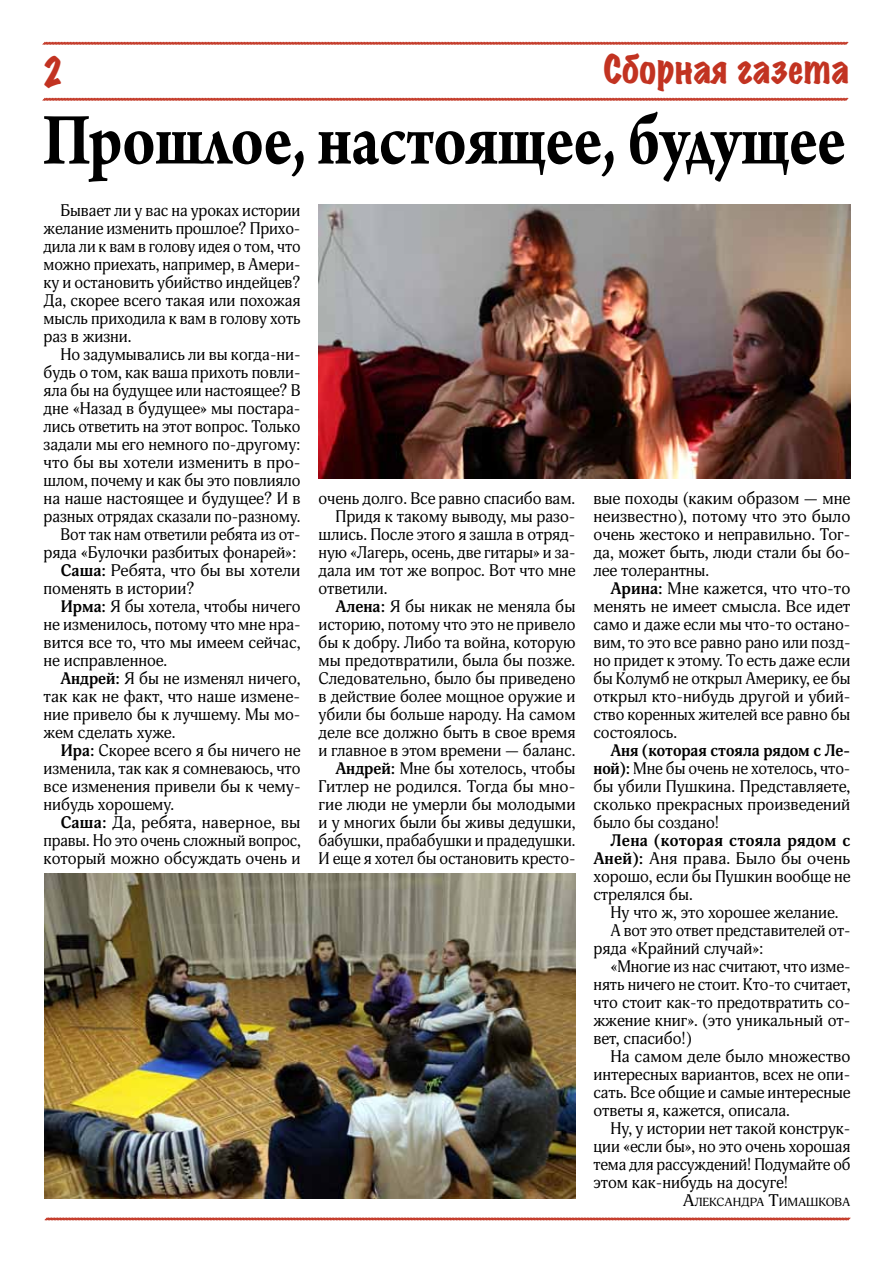
<style>
.page{position:relative;width:893px;height:1263px;background:#fff}
.page>*{position:absolute;margin:0;border:0;box-sizing:border-box;transform-origin:0 0}
.t1{font:700 78px "Arno Pro";letter-spacing:-.01em;color:#000;scale:.83 1}
.t2{font:expanded 35.85px "Marker Felt";color:#c23321;scale:.94 1}
.t3{font:expanded 35.85px "Marker Felt";color:#c23321;scale:.87 1}
.t4{font:16.5px/18px "Adonis";color:#000;text-align:justify}
.t5{font:11.55px "Adonis";color:#000;scale:1.1 1}
.s1{font-weight:700}
.s2{font-size:16.5px}
</style>
<div class="page">
<svg style="left:42px;top:41px;width:807px;height:4px;background:#d98176"></svg>
<svg style="left:42px;top:97px;width:807px;height:4px;background:#d98176"></svg>
<svg style="left:44px;top:1217px;width:807px;height:4px;background:#d98176"></svg>
<img style="left:45px;top:874px;width:530px;height:324px">
<img style="left:319px;top:204px;width:532px;height:274px">
<h2 class="t3" style="left:43px;top:46px;width:25px">2</h2>
<h2 class="t2" style="left:604px;top:43px;width:263px">Сборная газета</h2>
<h1 class="t1" style="left:43px;top:95px;width:969px">Прошлое, настоящее, будущее</h1>
<p class="t4" style="left:44px;top:202px;width:258px;text-indent:17px">Бывает ли у вас на уроках истории желание изменить прошлое? Прихо&shy;дила ли к вам в голову идея о том, что можно приехать, например, в Амери&shy;ку и остановить убийство индейцев?<br>Да, скорее всего такая или похожая мысль приходила к вам в голову хоть раз в жизни.</p>
<p class="t4" style="left:61px;top:346px;width:242px">Но задумывались ли вы когда-ни-</p>
<p class="t4" style="left:44px;top:364px;width:259px">будь о том, как ваша прихоть повли-</p>
<p class="t4" style="left:44px;top:382px;width:258px">яла бы на будущее или настоящее? В</p>
<p class="t4" style="left:44px;top:400px;width:258px">дне «Назад в будущее» мы постара-</p>
<p class="t4" style="left:44px;top:418px;width:258px">лись ответить на этот вопрос. Только</p>
<p class="t4" style="left:44px;top:436px;width:258px">задали мы его немного по-другому:</p>
<p class="t4" style="left:44px;top:454px;width:259px">что бы вы хотели изменить в про-</p>
<p class="t4" style="left:44px;top:472px;width:258px">шлом, почему и как бы это повлияло</p>
<p class="t4" style="left:44px;top:490px;width:259px">на наше настоящее и будущее? И в</p>
<p class="t4" style="left:44px;top:508px;width:258px">разных отрядах сказали по-разному.</p>
<p class="t4" style="left:61px;top:526px;width:241px">Вот так нам ответили ребята из от-</p>
<p class="t4" style="left:44px;top:544px;width:254px">ряда «Булочки разбитых фонарей»:</p>
<p class="t4" style="left:61px;top:562px;width:241px"><span class="s1">Саша:</span> Ребята, что бы вы хотели</p>
<p class="t4" style="left:44px;top:580px;width:152px">поменять в истории?</p>
<p class="t4" style="left:61px;top:598px;width:241px"><span class="s1">Ирма:</span> Я бы хотела, чтобы ничего</p>
<p class="t4" style="left:44px;top:616px;width:259px">не изменилось, потому что мне нра-</p>
<p class="t4" style="left:44px;top:634px;width:258px">вится все то, что мы имеем сейчас,</p>
<p class="t4" style="left:44px;top:652px;width:125px">не исправленное.</p>
<p class="t4" style="left:61px;top:670px;width:241px"><span class="s1">Андрей:</span> Я бы не изменял ничего,</p>
<p class="t4" style="left:44px;top:688px;width:258px">так как не факт, что наше измене-</p>
<p class="t4" style="left:44px;top:706px;width:258px">ние привело бы к лучшему. Мы мо-</p>
<p class="t4" style="left:44px;top:724px;width:133px">жем сделать хуже.</p>
<p class="t4" style="left:61px;top:742px;width:241px"><span class="s1">Ира:</span> Скорее всего я бы ничего не</p>
<p class="t4" style="left:44px;top:760px;width:258px">изменила, так как я сомневаюсь, что</p>
<p class="t4" style="left:44px;top:778px;width:259px">все изменения привели бы к чему-</p>
<p class="t4" style="left:44px;top:796px;width:132px">нибудь хорошему.</p>
<p class="t4" style="left:61px;top:814px;width:241px"><span class="s1">Саша:</span> Да, ребята, наверное, вы</p>
<p class="t4" style="left:44px;top:832px;width:259px">правы. Но это очень сложный вопрос,</p>
<p class="t4" style="left:44px;top:850px;width:258px">который можно обсуждать очень и</p>
<p class="t4" style="left:319px;top:490px;width:258px">очень долго. Все равно спасибо вам.</p>
<p class="t4" style="left:336px;top:508px;width:241px">Придя к такому выводу, мы разо-</p>
<p class="t4" style="left:319px;top:526px;width:258px">шлись. После этого я зашла в отряд-</p>
<p class="t4" style="left:319px;top:544px;width:258px">ную «Лагерь, осень, две гитары» и за-</p>
<p class="t4" style="left:319px;top:562px;width:258px">дала им тот же вопрос. Вот что мне</p>
<p class="t4" style="left:319px;top:580px;width:71px">ответили.</p>
<p class="t4" style="left:336px;top:598px;width:241px"><span class="s1">Алена:</span> Я бы никак не меняла бы</p>
<p class="t4" style="left:319px;top:616px;width:259px">историю, потому что это не привело</p>
<p class="t4" style="left:319px;top:634px;width:258px">бы к добру. Либо та война, которую</p>
<p class="t4" style="left:319px;top:652px;width:258px">мы предотвратили, была бы позже.</p>
<p class="t4" style="left:319px;top:670px;width:258px">Следовательно, было бы приведено</p>
<p class="t4" style="left:319px;top:688px;width:258px">в действие более мощное оружие и</p>
<p class="t4" style="left:319px;top:706px;width:258px">убили бы больше народу. На самом</p>
<p class="t4" style="left:319px;top:724px;width:259px">деле все должно быть в свое время</p>
<p class="t4" style="left:319px;top:742px;width:258px">и главное в этом времени — баланс.</p>
<p class="t4" style="left:336px;top:760px;width:241px"><span class="s1">Андрей:</span> Мне бы хотелось, чтобы</p>
<p class="t4" style="left:319px;top:778px;width:258px">Гитлер не родился. Тогда бы мно-</p>
<p class="t4" style="left:319px;top:796px;width:258px">гие люди не умерли бы молодыми</p>
<p class="t4" style="left:319px;top:814px;width:258px">и у многих были бы живы дедушки,</p>
<p class="t4" style="left:319px;top:832px;width:258px">бабушки, прабабушки и прадедушки.</p>
<p class="t4" style="left:319px;top:850px;width:258px">И еще я хотел бы остановить кресто-</p>
<p class="t4" style="left:593px;top:490px;width:258px">вые походы (каким образом — мне неизвестно), потому что это было очень жестоко и неправильно. Тог&shy;да, может быть, люди стали бы бо&shy;лее толерантны.</p>
<p class="t4" style="left:593px;top:580px;width:259px;text-indent:17px"><span class="s1">Арина:</span> Мне кажется, что что-то менять не имеет смысла. Все идет само и даже если мы что-то остано&shy;вим, то это все равно рано или позд&shy;но придет к этому. То есть даже если бы Колумб не открыл Америку, ее бы открыл кто-нибудь другой и убий&shy;ство коренных жителей все равно бы состоялось.</p>
<p class="t4" style="left:593px;top:742px;width:258px;text-indent:17px"><span class="s1">Аня (которая стояла рядом с Ле&shy;ной):</span> Мне бы очень не хотелось, что&shy;бы убили Пушкина. Представляете, сколько прекрасных произведений было бы создано!</p>
<p class="t4" style="left:593px;top:832px;width:258px;text-indent:17px"><span class="s1">Лена (которая стояла рядом с Аней):</span> Аня права. Было бы очень хорошо, если бы Пушкин вообще не стрелялся бы.</p>
<p class="t4" style="left:610px;top:904px;width:230px">Ну что ж, это хорошее желание.</p>
<p class="t4" style="left:610px;top:922px;width:241px">А вот это ответ представителей от-</p>
<p class="t4" style="left:593px;top:940px;width:171px">ряда «Крайний случай»:</p>
<p class="t4" style="left:610px;top:958px;width:242px">«Многие из нас считают, что изме-</p>
<p class="t4" style="left:593px;top:976px;width:258px">нять ничего не стоит. Кто-то считает,</p>
<p class="t4" style="left:593px;top:994px;width:258px">что стоит как-то предотвратить со-</p>
<p class="t4" style="left:593px;top:1012px;width:258px">жжение книг». (это уникальный от-</p>
<p class="t4" style="left:593px;top:1030px;width:99px">вет, спасибо!)</p>
<p class="t4" style="left:610px;top:1048px;width:242px">На самом деле было множество</p>
<p class="t4" style="left:593px;top:1066px;width:258px">интересных вариантов, всех не опи-</p>
<p class="t4" style="left:593px;top:1084px;width:259px">сать. Все общие и самые интересные</p>
<p class="t4" style="left:593px;top:1102px;width:198px">ответы я, кажется, описала.</p>
<p class="t4" style="left:610px;top:1120px;width:241px">Ну, у истории нет такой конструк-</p>
<p class="t4" style="left:593px;top:1138px;width:258px">ции «если бы», но это очень хорошая</p>
<p class="t4" style="left:593px;top:1156px;width:258px">тема для рассуждений! Подумайте об</p>
<p class="t4" style="left:593px;top:1174px;width:196px">этом как-нибудь на досуге!</p>
<p class="t5" style="left:683px;top:1195px;width:154px"><span class="s2">А</span>лександра <span class="s2">Т</span>имашкова</p>
</div>
